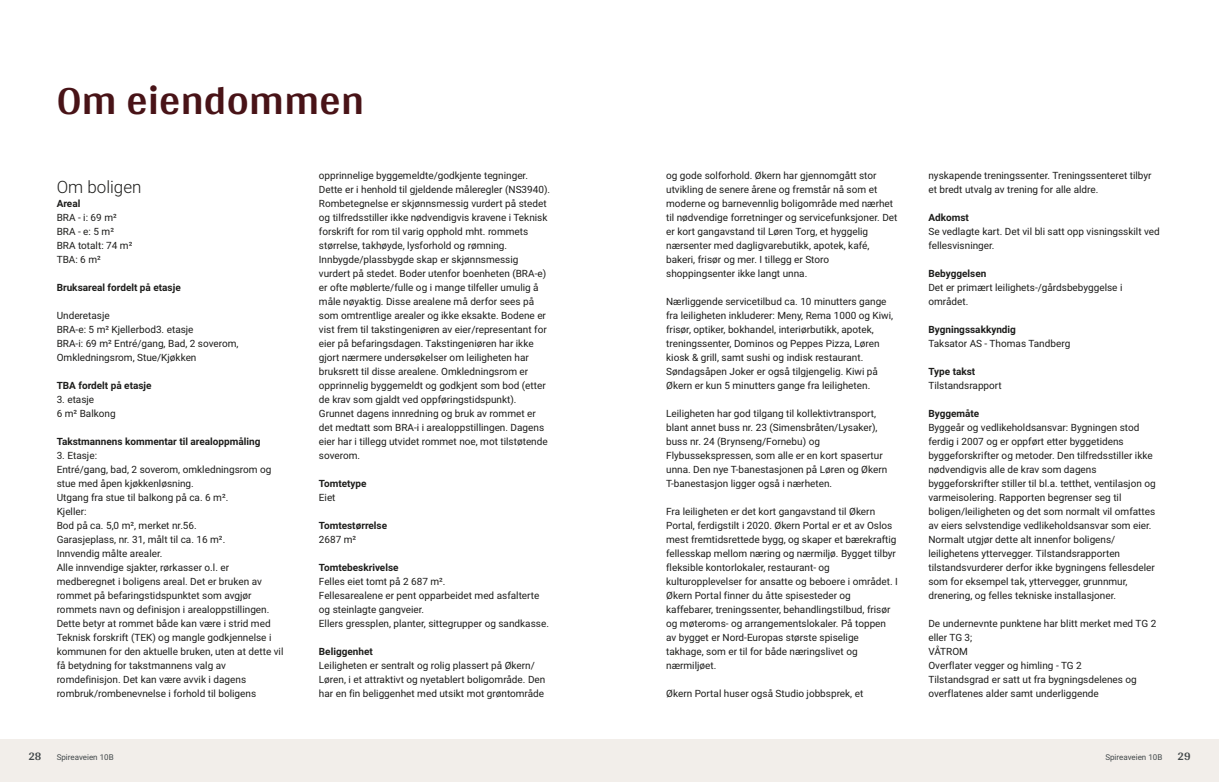
<style>
.page{position:relative;width:1219px;height:782px;background:#fff}
.page>*{position:absolute;margin:0;border:0;box-sizing:border-box;transform-origin:0 0}
.t1{font:700 42px "Arya";color:#481317}
.t2{font:300 17px "Roboto Vitec";color:#1d1d1b}
.t3{font:700 12px "Arya";color:#414749}
.t4{font:10px/14px "Roboto Vitec";color:#1d1d1b}
.t5{font:700 10px "Roboto Vitec";color:#1d1d1b}
.t6{font:8px "Roboto Vitec";color:#414749}
</style>
<div class="page">
<div style="left:0;top:739px;width:612px;height:42px;background:#f2eeea"></div>
<div style="left:607px;top:739px;width:612px;height:42px;background:#f2eeea"></div>
<h1 class="t1" style="left:57px;top:75px;width:309px">Om eiendommen</h1>
<h2 class="t2" style="left:57px;top:174px;width:86px">Om boligen</h2>
<p class="t5" style="left:57px;top:196px;width:25px">Areal</p>
<p class="t4" style="left:57px;top:209px;width:77px">BRA ‑ i: 69 m²<br>BRA ‑ e: 5 m²<br>BRA totalt: 74 m²<br>TBA: 6 m²</p>
<p class="t5" style="left:57px;top:280px;width:126px">Bruksareal fordelt på etasje</p>
<p class="t4" style="left:57px;top:307px;width:183px">Underetasje<br>BRA‑e: 5 m² Kjellerbod3. etasje<br>BRA‑i: 69 m² Entré/ gang, Bad, 2 soverom,<br>Omkledningsrom, Stue/ Kjøkken</p>
<p class="t5" style="left:57px;top:378px;width:96px">TBA fordelt på etasje</p>
<p class="t4" style="left:57px;top:391px;width:61px">3. etasje<br>6 m² Balkong</p>
<p class="t5" style="left:57px;top:434px;width:205px">Takstmannens kommentar til arealoppmåling</p>
<p class="t4" style="left:57px;top:447px;width:228px">3. Etasje:<br>Entré/ gang, bad, 2 soverom, omkledningsrom og stue med åpen kjøkkenløsning.<br>Utgang fra stue til balkong på ca. 6 m².<br>Kjeller:<br>Bod på ca. 5,0 m², merket nr.56.<br>Garasjeplass, nr. 31, målt til ca. 16 m².<br>Innvendig målte arealer.<br>Alle innvendige sjakter, rørkasser o.l. er medberegnet i boligens areal. Det er bruken av rommet på befaringstidspunktet som avgjør rommets navn og definisjon i arealoppstillingen.<br>Dette betyr at rommet både kan være i strid med Teknisk forskrift (TEK) og mangle godkjennelse i kommunen for den aktuelle bruken, uten at dette vil få betydning for takstmannens valg av romdefinisjon. Det kan være avvik i dagens rombruk/ rombenevnelse i forhold til boligens</p>
<p class="t3" style="left:28px;top:749px;width:15px">28</p>
<p class="t6" style="left:57px;top:751px;width:58px">Spireaveien 10B</p>
<p class="t4" style="left:319px;top:167px;width:233px">opprinnelige byggemeldte/ godkjente tegninger.<br>Dette er i henhold til gjeldende måleregler (NS3940).<br>Rombetegnelse er skjønnsmessig vurdert på stedet og tilfredsstiller ikke nødvendigvis kravene i Teknisk forskrift for rom til varig opphold mht. rommets størrelse, takhøyde, lysforhold og rømning.<br>Innbygde/ plassbygde skap er skjønnsmessig vurdert på stedet. Boder utenfor boenheten (BRA‑e) er ofte møblerte/ fulle og i mange tilfeller umulig å måle nøyaktig. Disse arealene må derfor sees på som omtrentlige arealer og ikke eksakte. Bodene er vist frem til takstingeniøren av eier/ representant for eier på befaringsdagen. Takstingeniøren har ikke gjort nærmere undersøkelser om leiligheten har bruksrett til disse arealene. Omkledningsrom er opprinnelig byggemeldt og godkjent som bod (etter de krav som gjaldt ved oppføringstidspunkt).<br>Grunnet dagens innredning og bruk av rommet er det medtatt som BRA‑i i arealoppstillingen. Dagens eier har i tillegg utvidet rommet noe, mot tilstøtende soverom.</p>
<p class="t5" style="left:319px;top:476px;width:49px">Tomtetype</p>
<p class="t4" style="left:319px;top:489px;width:18px">Eiet</p>
<p class="t5" style="left:319px;top:518px;width:70px">Tomtestørrelse</p>
<p class="t4" style="left:319px;top:531px;width:39px">2687 m²</p>
<p class="t5" style="left:319px;top:560px;width:81px">Tomtebeskrivelse</p>
<p class="t4" style="left:319px;top:573px;width:232px">Felles eiet tomt på 2 687 m².<br>Fellesarealene er pent opparbeidet med asfalterte og steinlagte gangveier.<br>Ellers gressplen, planter, sittegrupper og sandkasse.</p>
<p class="t5" style="left:319px;top:644px;width:55px">Beliggenhet</p>
<p class="t4" style="left:319px;top:657px;width:228px">Leiligheten er sentralt og rolig plassert på Økern/<br>Løren, i et attraktivt og nyetablert boligområde. Den har en fin beliggenhet med utsikt mot grøntområde</p>
<p class="t4" style="left:666px;top:167px;width:233px">og gode solforhold. Økern har gjennomgått stor utvikling de senere årene og fremstår nå som et moderne og barnevennlig boligområde med nærhet til nødvendige forretninger og servicefunksjoner. Det er kort gangavstand til Løren Torg, et hyggelig nærsenter med dagligvarebutikk, apotek, kafé, bakeri, frisør og mer. I tillegg er Storo shoppingsenter ikke langt unna.</p>
<p class="t4" style="left:666px;top:293px;width:228px">Nærliggende servicetilbud ca. 10 minutters gange fra leiligheten inkluderer: Meny, Rema 1000 og Kiwi, frisør, optiker, bokhandel, interiørbutikk, apotek, treningssenter, Dominos og Peppes Pizza, Løren kiosk &amp; grill, samt sushi og indisk restaurant.<br>Søndagsåpen Joker er også tilgjengelig. Kiwi på Økern er kun 5 minutters gange fra leiligheten.</p>
<p class="t4" style="left:666px;top:405px;width:223px">Leiligheten har god tilgang til kollektivtransport, blant annet buss nr. 23 (Simensbråten/ Lysaker), buss nr. 24 (Brynseng/ Fornebu) og Flybussekspressen, som alle er en kort spasertur unna. Den nye T‑banestasjonen på Løren og Økern T‑banestasjon ligger også i nærheten.</p>
<p class="t4" style="left:666px;top:503px;width:233px">Fra leiligheten er det kort gangavstand til Økern Portal, ferdigstilt i 2020. Økern Portal er et av Oslos mest fremtidsrettede bygg, og skaper et bærekraftig fellesskap mellom næring og nærmiljø. Bygget tilbyr fleksible kontorlokaler, restaurant‑ og kulturopplevelser for ansatte og beboere i området. I Økern Portal finner du åtte spisesteder og kaffebarer, treningssenter, behandlingstilbud, frisør og møteroms‑ og arrangementslokaler. På toppen av bygget er Nord‑Europas største spiselige takhage, som er til for både næringslivet og nærmiljøet.</p>
<p class="t4" style="left:666px;top:685px;width:199px">Økern Portal huser også Studio jobbsprek, et</p>
<p class="t4" style="left:928px;top:167px;width:225px">nyskapende treningssenter. Treningssenteret tilbyr et bredt utvalg av trening for alle aldre.</p>
<p class="t5" style="left:928px;top:210px;width:42px">Adkomst</p>
<p class="t4" style="left:928px;top:223px;width:233px">Se vedlagte kart. Det vil bli satt opp visningsskilt ved fellesvisninger.</p>
<p class="t5" style="left:928px;top:266px;width:59px">Bebyggelsen</p>
<p class="t4" style="left:928px;top:279px;width:196px">Det er primært leilighets‑/ gårdsbebyggelse i området.</p>
<p class="t5" style="left:928px;top:322px;width:89px">Bygningssakkyndig</p>
<p class="t4" style="left:928px;top:335px;width:143px">Taksator AS ‑ Thomas Tandberg</p>
<p class="t5" style="left:928px;top:364px;width:48px">Type takst</p>
<p class="t4" style="left:928px;top:377px;width:75px">Tilstandsrapport</p>
<p class="t5" style="left:928px;top:406px;width:52px">Byggemåte</p>
<p class="t4" style="left:928px;top:419px;width:229px">Byggeår og vedlikeholdsansvar: Bygningen stod ferdig i 2007 og er oppført etter byggetidens byggeforskrifter og metoder. Den tilfredsstiller ikke nødvendigvis alle de krav som dagens byggeforskrifter stiller til bl.a. tetthet, ventilasjon og varmeisolering. Rapporten begrenser seg til boligen/ leiligheten og det som normalt vil omfattes av eiers selvstendige vedlikeholdsansvar som eier.<br>Normalt utgjør dette alt innenfor boligens/ leilighetens yttervegger. Tilstandsrapporten tilstandsvurderer derfor ikke bygningens fellesdeler som for eksempel tak, yttervegger, grunnmur, drenering, og felles tekniske installasjoner.</p>
<p class="t4" style="left:928px;top:615px;width:229px">De undernevnte punktene har blitt merket med TG 2 eller TG 3;<br>VÅTROM<br>Overflater vegger og himling ‑ TG 2<br>Tilstandsgrad er satt ut fra bygningsdelenes og overflatenes alder samt underliggende</p>
<p class="t6" style="left:1105px;top:751px;width:58px">Spireaveien 10B</p>
<p class="t3" style="left:1177px;top:749px;width:15px">29</p>
</div>
